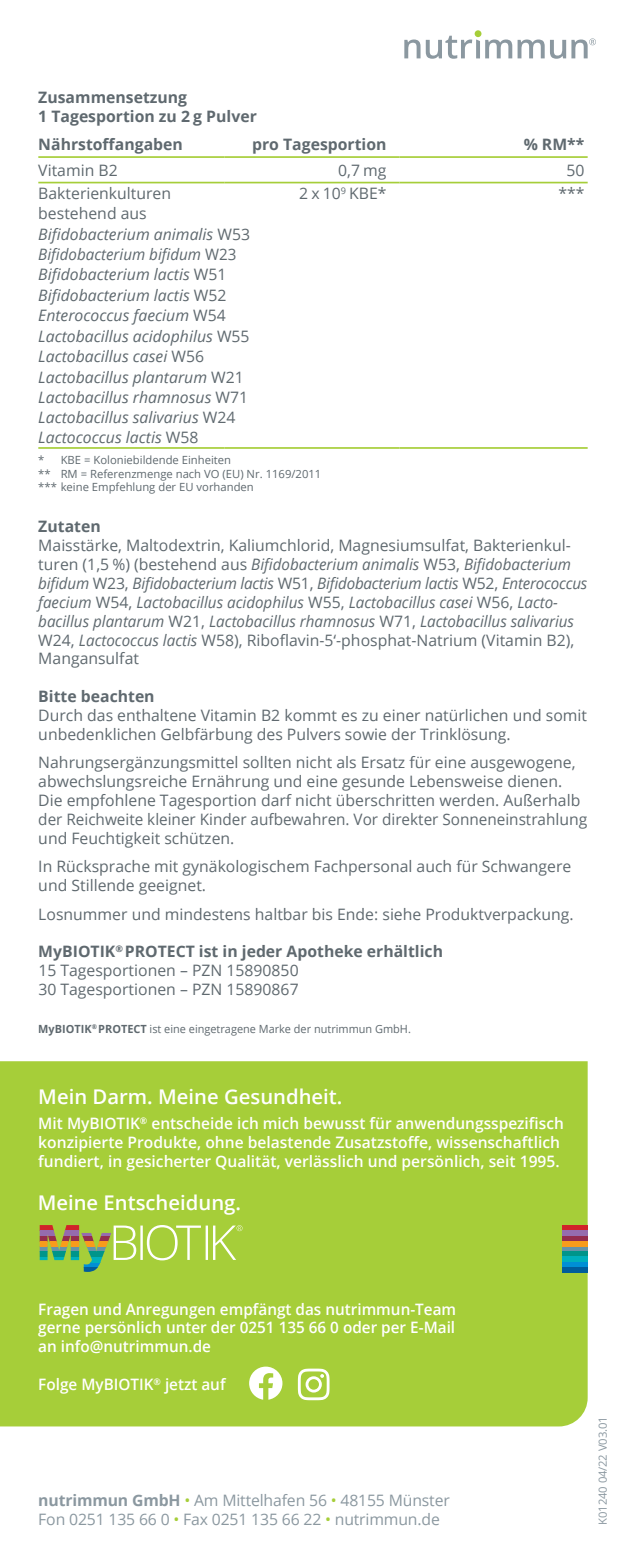
<style>
.page{position:relative;width:626px;height:1563px;background:#fff}
.page>*{position:absolute;margin:0;border:0;box-sizing:border-box;transform-origin:0 0}
.t1{font:600 20.25px "Open Sans";color:#fff}
.t2{font:15.75px/18.9px "Open Sans";color:#5f696f}
.t3{font:italic 15.75px/18.9px "Open Sans";color:#5f696f;scale:.96 1}
.t4{font:600 15.75px/18.9px "Open Sans";color:#fff;text-align:justify}
.t5{font:italic 15.75px/20.2px "Open Sans";color:#5f696f}
.t6{font:700 15.75px/18.9px "Open Sans";color:#5f696f}
.t7{font:15.75px/18.9px "Open Sans";letter-spacing:-.01em;color:#8b98a0}
.t8{font:11.25px/13.5px "Open Sans";color:#5f696f}
.t9{font:11.25px "Open Sans";letter-spacing:-.01em;color:#8b98a0}
.s1{font-style:normal}
.s2{font-weight:700}
.s3{color:#a6ce39}
</style>
<div class="page">
<hr style="left:38px;top:156px;width:186px;height:2px;background:#a6ce39">
<hr style="left:224px;top:156px;width:175px;height:2px;background:#a6ce39">
<hr style="left:399px;top:156px;width:188px;height:2px;background:#a6ce39">
<hr style="left:38px;top:182px;width:186px;height:1px;background:#a6ce39">
<hr style="left:224px;top:182px;width:175px;height:1px;background:#a6ce39">
<hr style="left:399px;top:182px;width:188px;height:1px;background:#a6ce39">
<hr style="left:38px;top:447px;width:186px;height:2px;background:#a6ce39">
<hr style="left:224px;top:447px;width:175px;height:2px;background:#a6ce39">
<hr style="left:399px;top:447px;width:188px;height:2px;background:#a6ce39">
<svg style="left:404px;top:36px;width:191px;height:23px"></svg>
<div style="left:474px;top:30px;width:7px;height:7px;background:#a6ce39;border-radius:50%"></div>
<div style="left:0;top:1061px;width:587px;height:365px;background:#a6ce39"></div>
<svg style="left:113px;top:1225px;width:129px;height:35px;background:#b9d864"></svg>
<svg style="left:40px;top:1246px;width:70px;height:6px"></svg>
<svg style="left:40px;top:1225px;width:70px;height:5px"></svg>
<svg style="left:40px;top:1230px;width:71px;height:6px"></svg>
<svg style="left:40px;top:1236px;width:70px;height:5px"></svg>
<svg style="left:40px;top:1241px;width:70px;height:5px"></svg>
<svg style="left:40px;top:1252px;width:70px;height:5px"></svg>
<svg style="left:40px;top:1262px;width:70px;height:5px"></svg>
<svg style="left:40px;top:1267px;width:70px;height:5px"></svg>
<svg style="left:40px;top:1257px;width:70px;height:5px"></svg>
<svg style="left:561px;top:1246px;width:26px;height:5px"></svg>
<div style="left:561px;top:1225px;width:26px;height:6px;background:#d1232a"></div>
<div style="left:561px;top:1230px;width:26px;height:6px;background:#956cae"></div>
<div style="left:561px;top:1236px;width:26px;height:5px;background:#942d4e"></div>
<div style="left:561px;top:1241px;width:26px;height:5px;background:#f89c1c"></div>
<div style="left:561px;top:1251px;width:26px;height:5px;background:#00958a"></div>
<div style="left:561px;top:1262px;width:26px;height:5px;background:#008fd5"></div>
<div style="left:561px;top:1267px;width:26px;height:5px;background:#005d9c"></div>
<div style="left:561px;top:1256px;width:26px;height:6px;background:#00b0bc"></div>
<svg style="left:249px;top:1366px;width:33px;height:33px"></svg>
<svg style="left:297px;top:1368px;width:32px;height:32px"></svg>
<p class="t6" style="left:38px;top:87px;width:220px">Zusammensetzung<br>1 Tagesportion zu 2 g Pulver</p>
<p class="t6" style="left:38px;top:134px;width:146px">Nährstoffangaben</p>
<p class="t6" style="left:252px;top:134px;width:136px">pro Tagesportion</p>
<p class="t6" style="left:523px;top:134px;width:62px">% RM**</p>
<p class="t2" style="left:38px;top:160px;width:81px">Vitamin B2</p>
<p class="t2" style="left:338px;top:160px;width:50px">0,7 mg</p>
<p class="t2" style="left:566px;top:160px;width:20px">50</p>
<p class="t2" style="left:38px;top:184px;width:134px">Bakterienkulturen</p>
<p class="t2" style="left:299px;top:184px;width:89px">2 x 10<sup>9</sup> KBE*</p>
<p class="t2" style="left:558px;top:184px;width:28px">***</p>
<p class="t5" style="left:38px;top:203px;width:213px"><span class="s1">bestehend aus<br></span>Bifidobacterium animalis <span class="s1">W53<br></span>Bifidobacterium bifidum <span class="s1">W23<br></span>Bifidobacterium lactis <span class="s1">W51<br></span>Bifidobacterium lactis <span class="s1">W52<br></span>Enterococcus faecium <span class="s1">W54<br></span>Lactobacillus acidophilus <span class="s1">W55<br></span>Lactobacillus casei <span class="s1">W56<br></span>Lactobacillus plantarum <span class="s1">W21<br></span>Lactobacillus rhamnosus <span class="s1">W71<br></span>Lactobacillus salivarius <span class="s1">W24<br></span>Lactococcus lactis <span class="s1">W58</span></p>
<p class="t8" style="left:38px;top:453px;width:284px">* KBE = Koloniebildende Einheiten<br>** RM = Referenzmenge nach VO (EU) Nr. 1169/2011 *** keine Empfehlung der EU vorhanden</p>
<p class="t6" style="left:38px;top:516px;width:64px">Zutaten</p>
<p class="t3" style="left:38px;top:535px;width:573px"><span class="s1">Maisstärke, Maltodextrin, Kaliumchlorid, Magnesiumsulfat, Bakterienkul&shy;turen (1,5 %) (bestehend aus</span> Bifidobacterium animalis <span class="s1">W53,</span> Bifidobacterium bifidum <span class="s1">W23,</span> Bifidobacterium lactis <span class="s1">W51,</span> Bifidobacterium lactis <span class="s1">W52,</span> Enterococcus faecium <span class="s1">W54,</span> Lactobacillus acidophilus <span class="s1">W55,</span> Lactobacillus casei <span class="s1">W56,</span> Lacto&shy;bacillus plantarum <span class="s1">W21,</span> Lactobacillus rhamnosus <span class="s1">W71,</span> Lactobacillus salivarius <span class="s1">W24,</span> Lactococcus lactis <span class="s1">W58), Riboflavin-5‘-phosphat-Natrium (Vitamin B2), Mangansulfat</span></p>
<p class="t6" style="left:38px;top:687px;width:118px">Bitte beachten</p>
<p class="t2" style="left:38px;top:705px;width:550px">Durch das enthaltene Vitamin B2 kommt es zu einer natürlichen und somit unbedenklichen Gelbfärbung des Pulvers sowie der Trinklösung.</p>
<p class="t2" style="left:38px;top:753px;width:550px">Nahrungsergänzungsmittel sollten nicht als Ersatz fü r eine ausgewogene, abwechslungsreiche Ernährung und eine gesunde Lebensweise dienen.<br>Die empfohlene Tagesportion darf nicht ü berschritten werden. Außerhalb der Reichweite kleiner Kinder aufbewahren. Vor direkter Sonneneinstrahlung und Feuchtigkeit schützen.</p>
<p class="t2" style="left:38px;top:857px;width:534px">In Rücksprache mit gynäkologischem Fachpersonal auch für Schwangere und Stillende geeignet.</p>
<p class="t2" style="left:38px;top:904px;width:536px">Losnummer und mindestens haltbar bis Ende: siehe Produktverpackung.</p>
<p class="t2" style="left:38px;top:942px;width:406px"><span class="s2">MyBIOTIK</span><sup>®</sup> <span class="s2">PROTECT ist in jeder Apotheke erhältlich<br></span>15 Tagesportionen – PZN 15890850<br>30 Tagesportionen – PZN 15890867</p>
<p class="t8" style="left:38px;top:1022px;width:374px"><span class="s2">MyBIOTIK</span><sup>®</sup> <span class="s2">PROTECT</span> ist eine eingetragene Marke der nutrimmun GmbH.</p>
<p class="t1" style="left:38px;top:1082px;width:305px">Mein Darm. Meine Gesundheit.</p>
<p class="t4" style="left:38px;top:1114px;width:526px;text-align:left">Mit MyBIOTIK<sup>®</sup> entscheide ich mich bewusst für anwendungsspezifisch konzipierte Produkte, ohne belastende Zusatzstoffe, wissenschaftlich fundiert, in gesicherter Qualität, verlässlich und persönlich, seit 1995.</p>
<p class="t1" style="left:38px;top:1189px;width:205px">Meine Entscheidung.</p>
<p class="t4" style="left:38px;top:1299px;width:419px">Fragen und Anregungen empfängt das nutrimmun-Team gerne persönlich unter der 0251 135 66 0 oder per E-Mail an info@nutrimmun.de</p>
<p class="t4" style="left:38px;top:1374px;width:188px">Folge MyBIOTIK<sup>®</sup> jetzt auf</p>
<p class="t7" style="left:38px;top:1490px;width:412px"><span class="s2">nutrimmun GmbH</span> <span class="s3">•</span> Am Mittelhafen 56 <span class="s3">•</span> 48155 Mü nster<br>Fon 0251 135 66 0 <span class="s3">•</span> Fax 0251 135 66 22 <span class="s3">•</span> nutrimmun.de</p>
<p class="t9" style="left:594px;top:1524px;width:110px;rotate:-90deg">K01240 04/22 V03.01</p>
</div>
